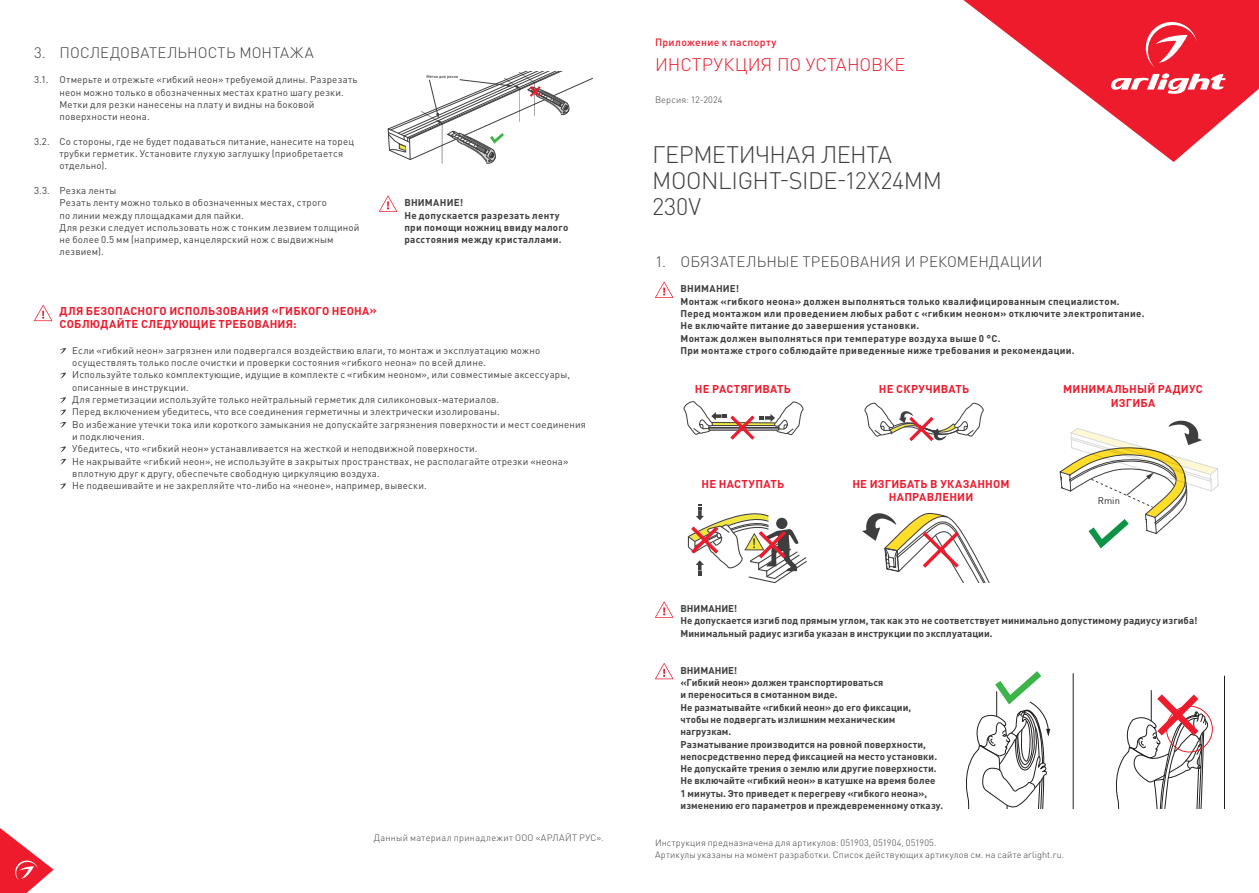
<style>
.page{position:relative;width:1259px;height:893px;background:#fff}
.page>*{position:absolute;margin:0;border:0;box-sizing:border-box;transform-origin:0 0}
.t1{font:300 23.7px/26.2px "DIN Pro";letter-spacing:-.02em;color:#3e3e3f}
.t2{font:300 18px "DIN Pro";letter-spacing:-.005em;color:#ee1b2d}
.t3{font:300 15px "DIN Pro";letter-spacing:.01em;color:#3e3e3f}
.t4{font:500 13.5px "DIN Pro";color:#3e3e3f}
.t5{font:700 11.25px/13.5px "DIN Pro";letter-spacing:.02em;color:#ee1b2d;text-align:center}
.t6{font:500 10.5px "DIN Pro";letter-spacing:.03em;color:#ee1b2d}
.t7{font:9.75px/12.3px "DIN Pro";letter-spacing:.02em;color:#3e3e3f}
.t8{font:700 9.75px/12.3px "DIN Pro";letter-spacing:.015em;color:#3e3e3f}
.t9{font:700 9.75px/12.3px "DIN Pro";letter-spacing:.035em;color:#3e3e3f}
.t10{font:9.45px "DIN Pro";color:#231f20}
.t11{font:300 9.15px/12.3px "DIN Pro";letter-spacing:.02em;color:#3e3e3f}
.t12{font:500 4.2px "DIN Pro";color:#3e3e3f}
</style>
<div class="page">
<svg style="left:963px;top:0;width:296px;height:162px"></svg>
<svg style="left:1108px;top:18px;width:117px;height:78px;background:#f03f4e"></svg>
<svg style="left:0;top:828px;width:54px;height:65px"></svg>
<svg style="left:388px;top:71px;width:205px;height:93px"></svg>
<svg style="left:34px;top:305px;width:18px;height:16px"></svg>
<svg style="left:60px;top:348px;width:6px;height:6px"></svg>
<svg style="left:60px;top:373px;width:6px;height:5px"></svg>
<svg style="left:60px;top:397px;width:6px;height:6px"></svg>
<svg style="left:60px;top:410px;width:6px;height:5px"></svg>
<svg style="left:60px;top:422px;width:6px;height:6px"></svg>
<svg style="left:60px;top:446px;width:6px;height:6px"></svg>
<svg style="left:60px;top:459px;width:6px;height:6px"></svg>
<svg style="left:60px;top:483px;width:6px;height:6px"></svg>
<svg style="left:864px;top:402px;width:120px;height:39px"></svg>
<svg style="left:683px;top:401px;width:121px;height:39px"></svg>
<svg style="left:687px;top:505px;width:120px;height:79px"></svg>
<svg style="left:655px;top:282px;width:18px;height:16px"></svg>
<svg style="left:862px;top:513px;width:128px;height:69px"></svg>
<svg style="left:1059px;top:420px;width:159px;height:129px"></svg>
<svg style="left:655px;top:663px;width:18px;height:16px"></svg>
<hr style="left:1073px;top:673px;width:1px;height:136px;background:#231f20">
<hr style="left:1224px;top:676px;width:1px;height:133px;background:#231f20">
<svg style="left:1116px;top:690px;width:92px;height:119px"></svg>
<svg style="left:966px;top:671px;width:84px;height:138px"></svg>
<svg style="left:655px;top:601px;width:18px;height:17px"></svg>
<svg style="left:379px;top:196px;width:18px;height:16px"></svg>
<h3 class="t3" style="left:34px;top:42px;width:281px">3. ПОСЛЕДОВАТЕЛЬНОСТЬ МОНТАЖА</h3>
<p class="t7" style="left:60px;top:73px;width:299px;text-indent:-26px">3.1. Отмерьте и отрежьте «гибкий неон» требуемой длины. Разрезать неон можно только в обозначенных местах кратно шагу резки.<br>Метки для резки нанесены на плату и видны на боковой поверхности неона.</p>
<p class="t12" style="left:426px;top:73px;width:33px">Метки для резки</p>
<p class="t7" style="left:60px;top:135px;width:296px;text-indent:-26px">3.2. Со стороны, где не будет подаваться питание, нанесите на торец трубки герметик. Установите глухую заглушку (приобретается отдельно).</p>
<p class="t7" style="left:60px;top:184px;width:301px;text-indent:-26px">3.3. Резка ленты<br>Резать ленту можно только в обозначенных местах, строго<br>по линии между площадками для пайки.<br>Для резки следует использовать нож с тонким лезвием толщиной не более 0.5 мм (например, канцелярский нож с выдвижным лезвием).</p>
<p class="t9" style="left:404px;top:196px;width:165px">ВНИМАНИЕ!<br>Не допускается разрезать ленту при помощи ножниц ввиду малого расстояния между кристаллами.</p>
<p class="t5" style="left:60px;top:303px;width:319px;text-align:left">ДЛЯ БЕЗОПАСНОГО ИСПОЛЬЗОВАНИЯ «ГИБКОГО НЕОНА»<br>СОБЛЮДАЙТЕ СЛЕДУЮЩИЕ ТРЕБОВАНИЯ:</p>
<p class="t7" style="left:72px;top:344px;width:515px">Если «гибкий неон» загрязнен или подвергался воздействию влаги, то монтаж и эксплуатацию можно осуществлять только после очистки и проверки состояния «гибкого неона» по всей длине.<br>Используйте только комплектующие, идущие в комплекте с «гибким неоном», или совместимые аксессуары, описанные в инструкции.<br>Для герметизации используйте только нейтральный герметик для силиконовых-материалов.<br>Перед включением убедитесь, что все соединения герметичны и электрически изолированы.<br>Во избежание утечки тока или короткого замыкания не допускайте загрязнения поверхности и мест соединения и подключения.<br>Убедитесь, что «гибкий неон» устанавливается на жесткой и неподвижной поверхности.<br>Не накрывайте «гибкий неон», не используйте в закрытых пространствах, не располагайте отрезки «неона» вплотную друг к другу, обеспечьте свободную циркуляцию воздуха.<br>Не подвешивайте и не закрепляйте что-либо на «неоне», например, вывески.</p>
<p class="t11" style="left:374px;top:831px;width:232px">Данный материал принадлежит ООО «АРЛАЙТ РУС».</p>
<p class="t6" style="left:655px;top:35px;width:123px">Приложение к паспорту</p>
<h2 class="t2" style="left:655px;top:52px;width:252px">ИНСТРУКЦИЯ ПО УСТАНОВКЕ</h2>
<p class="t11" style="left:655px;top:93px;width:69px">Версия: 12-2024</p>
<h1 class="t1" style="left:652px;top:140px;width:291px">ГЕРМЕТИЧНАЯ ЛЕНТА<br>MOONLIGHT-SIDE-12X24MM<br>230V</h1>
<h3 class="t3" style="left:655px;top:251px;width:389px">1. ОБЯЗАТЕЛЬНЫЕ ТРЕБОВАНИЯ И РЕКОМЕНДАЦИИ</h3>
<p class="t8" style="left:680px;top:282px;width:465px">ВНИМАНИЕ!<br>Монтаж «гибкого неона» должен выполняться только квалифицированным специалистом.<br>Перед монтажом или проведением любых работ с «гибким неоном» отключите электропитание.<br>Не включайте питание до завершения установки.<br>Монтаж должен выполняться при температуре воздуха выше 0 °С.<br>При монтаже строго соблюдайте приведенные ниже требования и рекомендации.</p>
<p class="t5" style="left:695px;top:382px;width:97px">НЕ РАСТЯГИВАТЬ</p>
<p class="t5" style="left:879px;top:382px;width:92px">НЕ СКРУЧИВАТЬ</p>
<p class="t5" style="left:1063px;top:382px;width:141px">МИНИМАЛЬНЫЙ РАДИУС<br>ИЗГИБА</p>
<p class="t5" style="left:701px;top:476px;width:84px">НЕ НАСТУПАТЬ</p>
<p class="t5" style="left:852px;top:476px;width:159px">НЕ ИЗГИБАТЬ В УКАЗАННОМ<br>НАПРАВЛЕНИИ</p>
<h3 class="t4" style="left:752px;top:533px;width:6px">!</h3>
<p class="t10" style="left:1098px;top:494px;width:24px">Rmin</p>
<p class="t8" style="left:680px;top:602px;width:518px">ВНИМАНИЕ!<br>Не допускается изгиб под прямым углом, так как это не соответствует минимально допустимому радиусу изгиба!<br>Минимальный радиус изгиба указан в инструкции по эксплуатации.</p>
<p class="t8" style="left:680px;top:664px;width:264px">ВНИМАНИЕ!<br>«Гибкий неон» должен транспортироваться<br>и переноситься в смотанном виде.<br>Не разматывайте «гибкий неон» до его фиксации,<br>чтобы не подвергать излишним механическим нагрузкам.<br>Разматывание производится на ровной поверхности, непосредственно перед фиксацией на место установки.<br>Не допускайте трения о землю или другие поверхности.<br>Не включайте «гибкий неон» в катушке на время более 1 минуты. Это приведет к перегреву «гибкого неона», изменению его параметров и преждевременному отказу.</p>
<p class="t11" style="left:655px;top:836px;width:411px">Инструкция предназначена для артикулов: 051903, 051904, 051905.<br>Артикулы указаны на момент разработки. Список действующих артикулов см. на сайте arlight.ru.</p>
</div>
